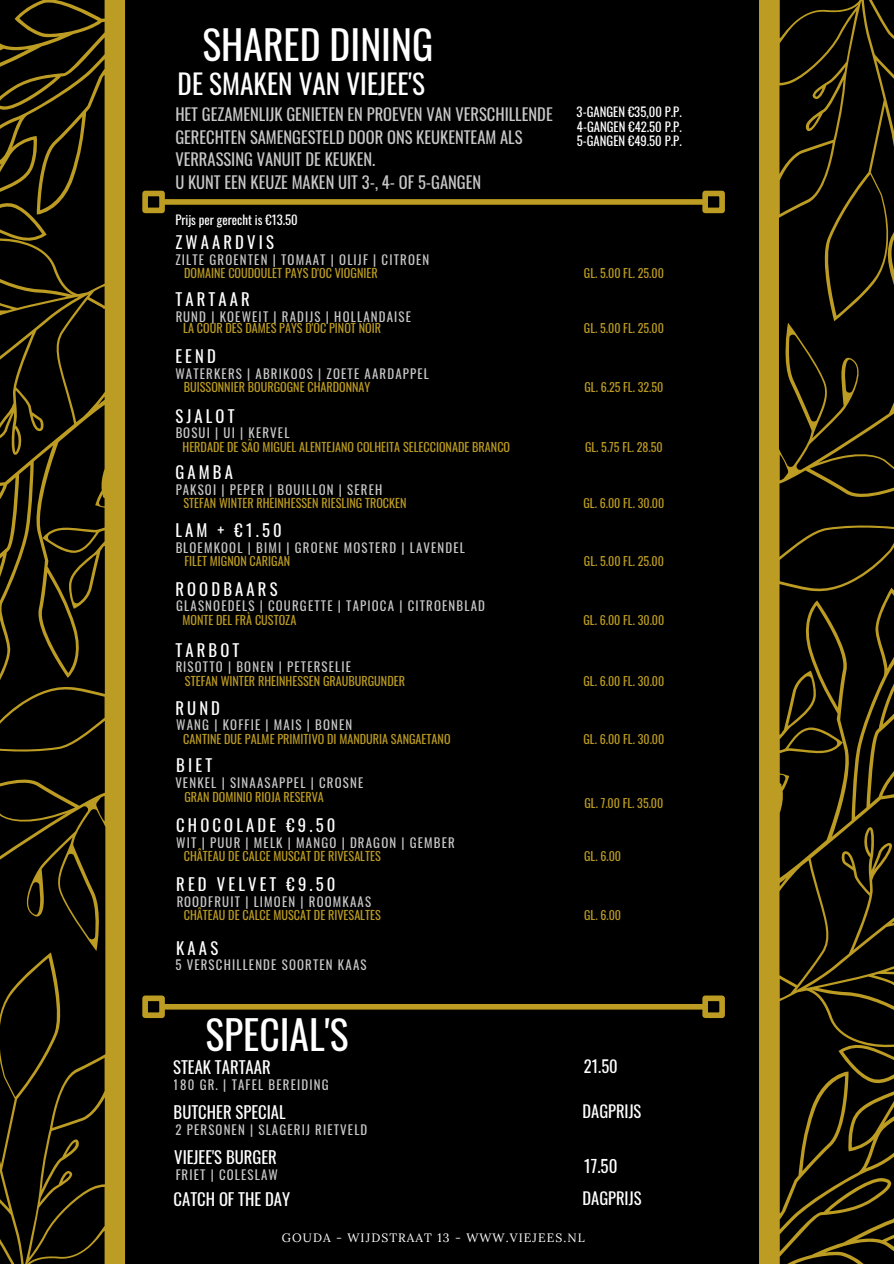
<style>
.page{position:relative;width:894px;height:1264px;background:#fff}
.page>*{position:absolute;margin:0;border:0;box-sizing:border-box;transform-origin:0 0}
.t1{font:39.6px "Oswald";color:#fff}
.t2{font:27.15px "Oswald";color:#fff}
.t3{font:16.95px "Oswald";color:#fff}
.t4{font:16.65px "Oswald";letter-spacing:.19em;color:#fff}
.t5{font:16.65px "Oswald";color:#fff}
.t6{font:16.5px/22.5px "Oswald";color:#fff}
.t7{font:12.9px "Oswald";letter-spacing:.09em;color:#fff}
.t8{font:12.6px "Oswald";color:#fff}
.t9{font:12.15px "Oswald";color:#bc9c22}
.t10{font:12.15px "Lora";letter-spacing:.09em;color:#fff}
.t11{font:12px "Oswald";color:#bc9c22}
</style>
<div class="page">
<div style="left:0;top:0;width:893px;height:1263px;background:#000"></div>
<svg style="left:0;top:0;width:125px;height:1263px"></svg>
<svg style="left:759px;top:0;width:134px;height:1263px"></svg>
<div style="left:165px;top:1003px;width:537px;height:6px;background:#bc9c22"></div>
<div style="left:142px;top:995px;width:23px;height:23px;border:6px solid #bc9c22"></div>
<div style="left:702px;top:995px;width:22px;height:23px;border:6px solid #bc9c22"></div>
<div style="left:165px;top:199px;width:537px;height:6px;background:#bc9c22"></div>
<div style="left:142px;top:191px;width:23px;height:22px;border:6px solid #bc9c22"></div>
<div style="left:702px;top:191px;width:22px;height:22px;border:6px solid #bc9c22"></div>
<p class="t1" style="left:202px;top:14px;width:232px">SHARED DINING</p>
<p class="t2" style="left:177px;top:63px;width:249px">DE SMAKEN VAN VIEJEE'S</p>
<p class="t6" style="left:175px;top:103px;width:379px">HET GEZAMENLIJK GENIETEN EN PROEVEN VAN VERSCHILLENDE GERECHTEN SAMENGESTELD DOOR ONS KEUKENTEAM ALS VERRASSING VANUIT DE KEUKEN.<br>U KUNT EEN KEUZE MAKEN UIT 3-, 4- OF 5-GANGEN</p>
<p class="t8" style="left:576px;top:102px;width:107px">3-GANGEN €35,00 P.P.</p>
<p class="t8" style="left:576px;top:117px;width:106px">4-GANGEN €42.50 P.P.</p>
<p class="t8" style="left:576px;top:131px;width:106px">5-GANGEN €49.50 P.P.</p>
<p class="t8" style="left:175px;top:210px;width:124px">Prijs per gerecht is €13.50</p>
<p class="t4" style="left:175px;top:229px;width:100px">ZWAARDVIS</p>
<p class="t7" style="left:175px;top:249px;width:255px">ZILTE GROENTEN | TOMAAT | OLIJF | CITROEN</p>
<p class="t4" style="left:175px;top:286px;width:76px">TARTAAR</p>
<p class="t7" style="left:175px;top:306px;width:237px">RUND | KOEWEIT | RADIJS | HOLLANDAISE</p>
<p class="t9" style="left:184px;top:264px;width:195px">DOMAINE COUDOULET PAYS D'OC VIOGNIER</p>
<p class="t9" style="left:183px;top:318px;width:199px">LA COUR DES DAMES PAYS D'OC PINOT NOIR</p>
<p class="t4" style="left:175px;top:343px;width:42px">EEND</p>
<p class="t7" style="left:175px;top:363px;width:255px">WATERKERS | ABRIKOOS | ZOETE AARDAPPEL</p>
<p class="t9" style="left:184px;top:378px;width:188px">BUISSONNIER BOURGOGNE CHARDONNAY</p>
<p class="t4" style="left:175px;top:403px;width:61px">SJALOT</p>
<p class="t7" style="left:175px;top:423px;width:116px">BOSUI | UI | KERVEL</p>
<p class="t9" style="left:182px;top:437px;width:329px">HERDADE DE SÃO MIGUEL ALENTEJANO COLHEITA SELECCIONADE BRANCO</p>
<p class="t11" style="left:583px;top:264px;width:81px">GL. 5.00 FL. 25.00</p>
<p class="t11" style="left:583px;top:319px;width:81px">GL. 5.00 FL. 25.00</p>
<p class="t11" style="left:584px;top:378px;width:80px">GL. 6.25 FL. 32.50</p>
<p class="t11" style="left:585px;top:437px;width:79px">GL. 5.75 FL. 28.50</p>
<p class="t4" style="left:175px;top:459px;width:59px">GAMBA</p>
<p class="t7" style="left:175px;top:479px;width:208px">PAKSOI | PEPER | BOUILLON | SEREH</p>
<p class="t4" style="left:175px;top:517px;width:108px">LAM + €1.50</p>
<p class="t7" style="left:175px;top:537px;width:291px">BLOEMKOOL | BIMI | GROENE MOSTERD | LAVENDEL</p>
<p class="t4" style="left:175px;top:576px;width:104px">ROODBAARS</p>
<p class="t7" style="left:176px;top:596px;width:310px">GLASNOEDELS | COURGETTE | TAPIOCA | CITROENBLAD</p>
<p class="t4" style="left:175px;top:636px;width:66px">TARBOT</p>
<p class="t9" style="left:183px;top:494px;width:225px">STEFAN WINTER RHEINHESSEN RIESLING TROCKEN</p>
<p class="t11" style="left:583px;top:494px;width:82px">GL. 6.00 FL. 30.00</p>
<p class="t9" style="left:184px;top:551px;width:107px">FILET MIGNON CARIGAN</p>
<p class="t11" style="left:583px;top:552px;width:81px">GL. 5.00 FL. 25.00</p>
<p class="t9" style="left:182px;top:610px;width:115px">MONTE DEL FRÀ CUSTOZA</p>
<p class="t11" style="left:583px;top:610px;width:82px">GL. 6.00 FL. 30.00</p>
<p class="t7" style="left:175px;top:656px;width:177px">RISOTTO | BONEN | PETERSELIE</p>
<p class="t9" style="left:185px;top:671px;width:221px">STEFAN WINTER RHEINHESSEN GRAUBURGUNDER</p>
<p class="t4" style="left:175px;top:694px;width:46px">RUND</p>
<p class="t7" style="left:176px;top:714px;width:177px">WANG | KOFFIE | MAIS | BONEN</p>
<p class="t9" style="left:183px;top:729px;width:269px">CANTINE DUE PALME PRIMITIVO DI MANDURIA SANGAETANO</p>
<p class="t4" style="left:176px;top:752px;width:37px">BIET</p>
<p class="t7" style="left:175px;top:772px;width:189px">VENKEL | SINAASAPPEL | CROSNE</p>
<p class="t9" style="left:184px;top:787px;width:141px">GRAN DOMINIO RIOJA RESERVA</p>
<p class="t4" style="left:176px;top:812px;width:160px">CHOCOLADE €9.50</p>
<p class="t7" style="left:176px;top:832px;width:280px">WIT | PUUR | MELK | MANGO | DRAGON | GEMBER</p>
<p class="t4" style="left:176px;top:871px;width:161px">RED VELVET €9.50</p>
<p class="t7" style="left:176px;top:891px;width:196px">ROODFRUIT | LIMOEN | ROOMKAAS</p>
<p class="t4" style="left:176px;top:934px;width:43px">KAAS</p>
<p class="t7" style="left:175px;top:954px;width:193px">5 VERSCHILLENDE SOORTEN KAAS</p>
<p class="t9" style="left:184px;top:846px;width:198px">CHÂTEAU DE CALCE MUSCAT DE RIVESALTES</p>
<p class="t9" style="left:184px;top:905px;width:198px">CHÂTEAU DE CALCE MUSCAT DE RIVESALTES</p>
<p class="t1" style="left:205px;top:1003px;width:145px">SPECIAL'S</p>
<p class="t5" style="left:173px;top:1054px;width:99px">STEAK TARTAAR</p>
<p class="t5" style="left:173px;top:1099px;width:114px">BUTCHER SPECIAL</p>
<p class="t7" style="left:174px;top:1074px;width:156px">180 GR. | TAFEL BEREIDING</p>
<p class="t7" style="left:175px;top:1119px;width:193px">2 PERSONEN | SLAGERIJ RIETVELD</p>
<p class="t5" style="left:174px;top:1144px;width:104px">VIEJEE'S BURGER</p>
<p class="t7" style="left:175px;top:1164px;width:104px">FRIET | COLESLAW</p>
<p class="t11" style="left:583px;top:671px;width:82px">GL. 6.00 FL. 30.00</p>
<p class="t11" style="left:583px;top:729px;width:82px">GL. 6.00 FL. 30.00</p>
<p class="t11" style="left:584px;top:794px;width:80px">GL. 7.00 FL. 35.00</p>
<p class="t11" style="left:584px;top:846px;width:38px">GL. 6.00</p>
<p class="t11" style="left:584px;top:906px;width:38px">GL. 6.00</p>
<p class="t6" style="left:583px;top:1054px;width:35px">21.50</p>
<p class="t6" style="left:582px;top:1099px;width:60px">DAGPRIJS</p>
<p class="t3" style="left:584px;top:1152px;width:35px">17.50</p>
<p class="t5" style="left:173px;top:1185px;width:118px">CATCH OF THE DAY</p>
<p class="t6" style="left:582px;top:1185px;width:60px">DAGPRIJS</p>
<p class="t10" style="left:282px;top:1229px;width:304px">GOUDA - WIJDSTRAAT 13 - WWW.VIEJEES.NL</p>
</div>
